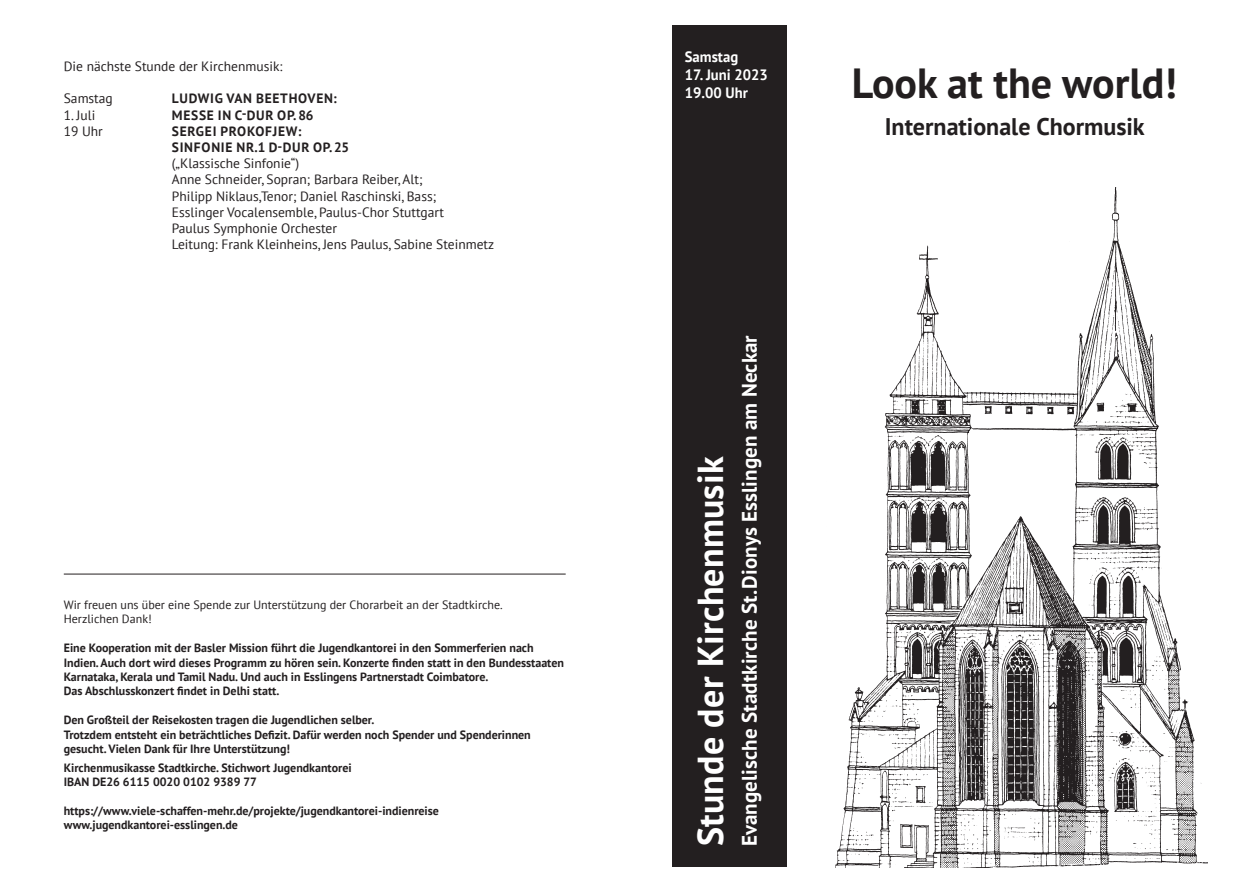
<style>
.page{position:relative;width:1259px;height:893px;background:#fff}
.page>*{position:absolute;margin:0;border:0;box-sizing:border-box;transform-origin:0 0}
.t1{font:700 42px "PT Sans";color:#231f20}
.t2{font:700 36px "PT Sans";letter-spacing:.005em;color:#fff}
.t3{font:700 24px "PT Sans";color:#231f20}
.t4{font:700 21px "PT Sans";letter-spacing:.005em;color:#fff}
.t5{font:700 15px/18px "PT Sans";color:#fff}
.t6{font:13.5px/16.2px "PT Sans";color:#231f20}
.t7{font:700 13.5px/16.2px "PT Sans";letter-spacing:.055em;color:#231f20}
.t8{font:700 12px/14.4px "PT Sans";color:#231f20}
.t9{font:12px/14.4px "PT Sans";color:#231f20}
</style>
<div class="page">
<div style="left:672px;top:26px;width:115px;height:841px;background:#231f20"></div>
<img style="left:835px;top:187px;width:373px;height:680px">
<hr style="left:64px;top:574px;width:502px;height:1px;background:#231f20">
<p class="t6" style="left:64px;top:58px;width:220px">Die nächste Stunde der Kirchenmusik:</p>
<p class="t6" style="left:64px;top:90px;width:51px">Samstag</p>
<p class="t7" style="left:172px;top:90px;width:167px">LUDWIG VAN BEETHOVEN:</p>
<p class="t6" style="left:64px;top:106px;width:33px">1. Juli</p>
<p class="t7" style="left:172px;top:106px;width:143px">MESSE IN C-DUR OP. 86</p>
<p class="t6" style="left:64px;top:123px;width:41px">19 Uhr</p>
<p class="t7" style="left:172px;top:123px;width:179px">SERGEI PROKOFJEW:<br>SINFONIE NR.1 D-DUR OP. 25</p>
<p class="t6" style="left:172px;top:155px;width:324px">(„Klassische Sinfonie“)<br>Anne Schneider, Sopran; Barbara Reiber, Alt;<br>Philipp Niklaus,Tenor; Daniel Raschinski, Bass;<br>Esslinger Vocalensemble, Paulus-Chor Stuttgart<br>Paulus Symphonie Orchester<br>Leitung: Frank Kleinheins, Jens Paulus, Sabine Steinmetz</p>
<p class="t9" style="left:64px;top:597px;width:440px">Wir freuen uns über eine Spende zur Unterstützung der Chorarbeit an der Stadtkirche.<br>Herzlichen Dank!</p>
<p class="t8" style="left:64px;top:640px;width:502px">Eine Kooperation mit der Basler Mission führt die Jugendkantorei in den Sommerferien nach Indien. Auch dort wird dieses Programm zu hören sein. Konzerte finden statt in den Bundesstaaten Karnataka, Kerala und Tamil Nadu. Und auch in Esslingens Partnerstadt Coimbatore.<br>Das Abschlusskonzert findet in Delhi statt.</p>
<p class="t8" style="left:64px;top:712px;width:468px">Den Großteil der Reisekosten tragen die Jugendlichen selber.<br>Trotzdem entsteht ein beträchtliches Defizit. Dafür werden noch Spender und Spenderinnen gesucht. Vielen Dank für Ihre Unterstützung!</p>
<p class="t8" style="left:64px;top:760px;width:289px">Kirchenmusikasse Stadtkirche. Stichwort Jugendkantorei<br>IBAN DE26 6115 0020 0102 9389 77</p>
<p class="t8" style="left:64px;top:803px;width:377px">https://www.viele-schaffen-mehr.de/projekte/jugendkantorei-indienreise www.jugendkantorei-esslingen.de</p>
<p class="t5" style="left:685px;top:48px;width:55px">Samstag</p>
<p class="t5" style="left:685px;top:66px;width:85px">17. Juni 2023<br>19.00 Uhr</p>
<h1 class="t1" style="left:852px;top:55px;width:326px">Look at the world!</h1>
<h3 class="t3" style="left:885px;top:111px;width:261px">Internationale Chormusik</h3>
<h2 class="t2" style="left:686px;top:846px;width:391px;rotate:-90deg">Stunde der Kirchenmusik</h2>
<h3 class="t4" style="left:735px;top:846px;width:513px;rotate:-90deg">Evangelische Stadtkirche St.Dionys Esslingen am Neckar</h3>
</div>
